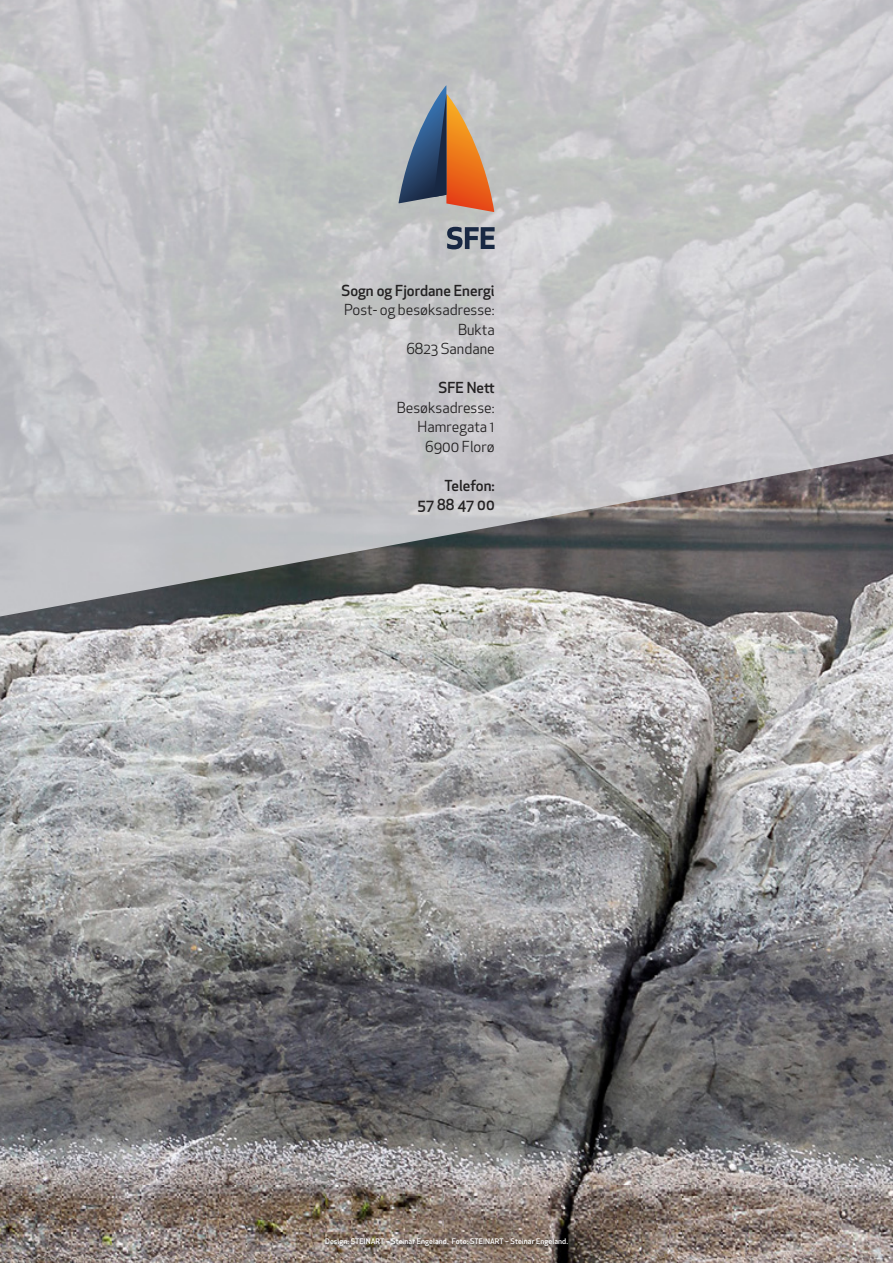
<style>
.page{position:relative;width:893px;height:1263px;background:#fff}
.page>*{position:absolute;margin:0;border:0;box-sizing:border-box;transform-origin:0 0}
.t1{font:14.85px/19.5px "Apex New";color:#232122;text-align:right}
.t2{font:500 14.85px/19.5px "Apex New";color:#232122;text-align:right}
.t3{font:500 7.5px "Apex New";letter-spacing:.01em;color:#fff}
</style>
<div class="page">
<img style="left:0;top:619px;width:892px;height:644px">
<img style="left:0;top:0;width:892px;height:619px">
<svg style="left:398px;top:85px;width:96px;height:127px;background:#a18a7f"></svg>
<svg style="left:447px;top:227px;width:48px;height:22px"></svg>
<img style="left:0;top:1186px;width:892px;height:67px">
<p class="t2" style="left:341px;top:282px;width:155px">Sogn og Fjordane Energi</p>
<p class="t1" style="left:344px;top:302px;width:152px">Post- og besøksadresse:<br>Bukta<br>6823 Sandane</p>
<p class="t2" style="left:438px;top:380px;width:58px">SFE Nett</p>
<p class="t1" style="left:397px;top:399px;width:99px">Besøksadresse:<br>Hamregata 1<br>6900 Florø</p>
<p class="t2" style="left:417px;top:477px;width:79px">Telefon:<br>57 88 47 00</p>
<p class="t3" style="left:325px;top:1238px;width:244px">Design: STEINART – Steinar Engeland. Foto: STEINART – Steinar Engeland.</p>
</div>
